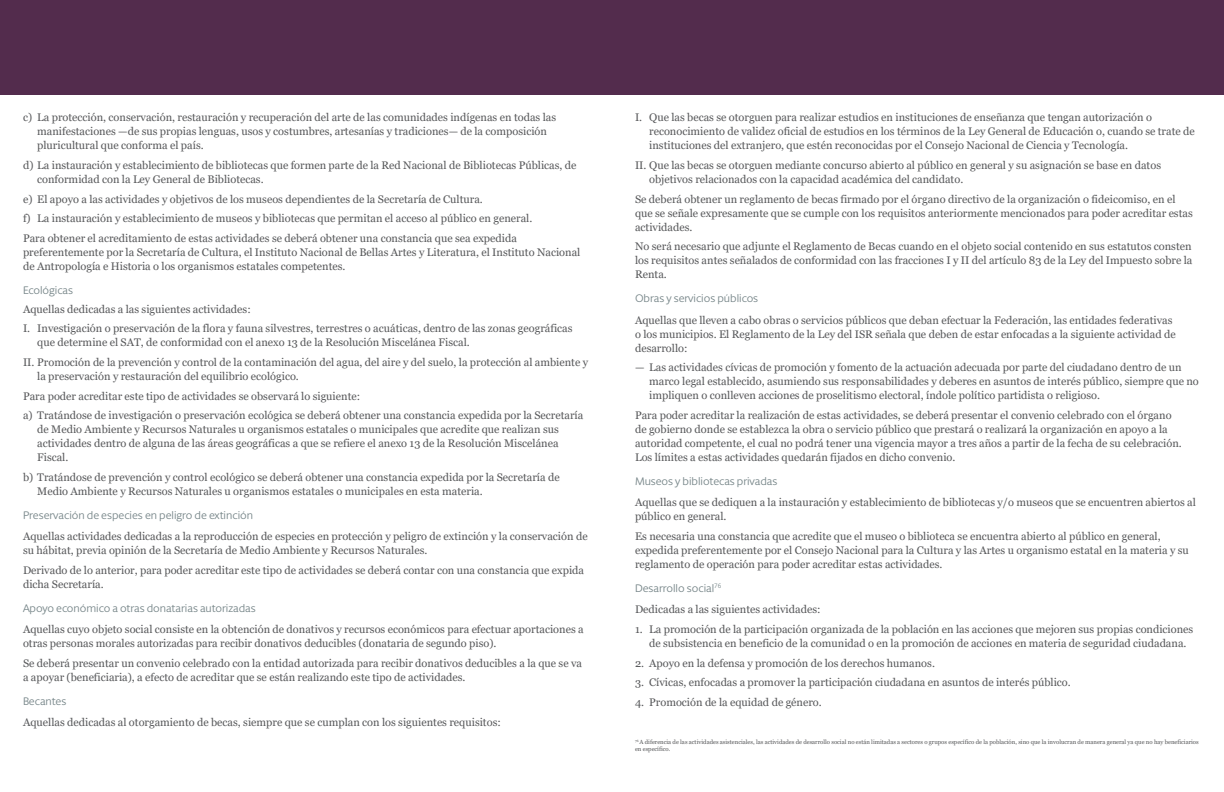
<style>
.page{position:relative;width:1224px;height:792px;background:#fff}
.page>*{position:absolute;margin:0;border:0;box-sizing:border-box;transform-origin:0 0}
.C_PIT_Body_copy{font:11px/14px "Georgia";color:#57585a}
.C_PIT_Body_copy-2{font:11px "Berlingske Sans Round";color:#778689}
.C_PIT_Body_Heading_2{font:11px "Berlingske Sans Round";letter-spacing:-.005em;color:#778689}
.C_PIT_Body_copy-3{font:6px/7px "Georgia";color:#57585a}
</style>
<div class="page">
<div style="left:0;top:1px;width:1224px;height:94px;background:#532c4d"></div>
<p class="C_PIT_Body_copy" style="left:37px;top:111px;width:520px;text-indent:-14px">c) La protección, conservación, restauración y recuperación del arte de las comunidades indígenas en todas las manifestaciones —de sus propias lenguas, usos y costumbres, artesanías y tradiciones— de la composición pluricultural que conforma el país.</p>
<p class="C_PIT_Body_copy" style="left:37px;top:158px;width:541px;text-indent:-14px">d) La instauración y establecimiento de bibliotecas que formen parte de la Red Nacional de Bibliotecas Públicas, de conformidad con la Ley General de Bibliotecas.</p>
<p class="C_PIT_Body_copy" style="left:23px;top:192px;width:461px">e) El apoyo a las actividades y objetivos de los museos dependientes de la Secretaría de Cultura.</p>
<p class="C_PIT_Body_copy" style="left:23px;top:212px;width:511px">f) La instauración y establecimiento de museos y bibliotecas que permitan el acceso al público en general.</p>
<p class="C_PIT_Body_copy" style="left:23px;top:231px;width:559px">Para obtener el acreditamiento de estas actividades se deberá obtener una constancia que sea expedida preferentemente por la Secretaría de Cultura, el Instituto Nacional de Bellas Artes y Literatura, el Instituto Nacional de Antropología e Historia o los organismos estatales competentes.</p>
<p class="C_PIT_Body_Heading_2" style="left:23px;top:282px;width:51px">Ecológicas</p>
<p class="C_PIT_Body_copy" style="left:23px;top:302px;width:229px">Aquellas dedicadas a las siguientes actividades:</p>
<p class="C_PIT_Body_copy" style="left:37px;top:322px;width:537px;text-indent:-14px">I. Investigación o preservación de la flora y fauna silvestres, terrestres o acuáticas, dentro de las zonas geográficas que determine el SAT, de conformidad con el anexo 13 de la Resolución Miscelánea Fiscal.</p>
<p class="C_PIT_Body_copy" style="left:37px;top:355px;width:553px;text-indent:-14px">II. Promoción de la prevención y control de la contaminación del agua, del aire y del suelo, la protección al ambiente y la preservación y restauración del equilibrio ecológico.</p>
<p class="C_PIT_Body_copy" style="left:23px;top:389px;width:339px">Para poder acreditar este tipo de actividades se observará lo siguiente:</p>
<p class="C_PIT_Body_copy" style="left:37px;top:409px;width:548px;text-indent:-14px">a) Tratándose de investigación o preservación ecológica se deberá obtener una constancia expedida por la Secretaría de Medio Ambiente y Recursos Naturales u organismos estatales o municipales que acredite que realizan sus actividades dentro de alguna de las áreas geográficas a que se refiere el anexo 13 de la Resolución Miscelánea Fiscal.</p>
<p class="C_PIT_Body_copy" style="left:37px;top:470px;width:524px;text-indent:-14px">b) Tratándose de prevención y control ecológico se deberá obtener una constancia expedida por la Secretaría de<br>Medio Ambiente y Recursos Naturales u organismos estatales o municipales en esta materia.</p>
<p class="C_PIT_Body_copy-2" style="left:23px;top:507px;width:232px">Preservación de especies en peligro de extinción</p>
<p class="C_PIT_Body_copy" style="left:23px;top:530px;width:566px">Aquellas actividades dedicadas a la reproducción de especies en protección y peligro de extinción y la conservación de su hábitat, previa opinión de la Secretaría de Medio Ambiente y Recursos Naturales.</p>
<p class="C_PIT_Body_copy" style="left:23px;top:563px;width:563px">Derivado de lo anterior, para poder acreditar este tipo de actividades se deberá contar con una constancia que expida dicha Secretaría.</p>
<p class="C_PIT_Body_copy-2" style="left:23px;top:600px;width:234px">Apoyo económico a otras donatarias autorizadas</p>
<p class="C_PIT_Body_copy" style="left:23px;top:623px;width:562px">Aquellas cuyo objeto social consiste en la obtención de donativos y recursos económicos para efectuar aportaciones a otras personas morales autorizadas para recibir donativos deducibles (donataria de segundo piso).</p>
<p class="C_PIT_Body_copy" style="left:23px;top:656px;width:561px">Se deberá presentar un convenio celebrado con la entidad autorizada para recibir donativos deducibles a la que se va a apoyar (beneficiaria), a efecto de acreditar que se están realizando este tipo de actividades.</p>
<p class="C_PIT_Body_copy-2" style="left:23px;top:693px;width:45px">Becantes</p>
<p class="C_PIT_Body_copy" style="left:23px;top:716px;width:479px">Aquellas dedicadas al otorgamiento de becas, siempre que se cumplan con los siguientes requisitos:</p>
<p class="C_PIT_Body_copy" style="left:649px;top:111px;width:547px;text-indent:-14px">I. Que las becas se otorguen para realizar estudios en instituciones de enseñanza que tengan autorización o reconocimiento de validez oficial de estudios en los términos de la Ley General de Educación o, cuando se trate de instituciones del extranjero, que estén reconocidas por el Consejo Nacional de Ciencia y Tecnología.</p>
<p class="C_PIT_Body_copy" style="left:649px;top:158px;width:513px;text-indent:-14px">II. Que las becas se otorguen mediante concurso abierto al público en general y su asignación se base en datos objetivos relacionados con la capacidad académica del candidato.</p>
<p class="C_PIT_Body_copy" style="left:635px;top:192px;width:559px">Se deberá obtener un reglamento de becas firmado por el órgano directivo de la organización o fideicomiso, en el que se señale expresamente que se cumple con los requisitos anteriormente mencionados para poder acreditar estas actividades.</p>
<p class="C_PIT_Body_copy" style="left:635px;top:240px;width:559px;text-align:justify">No será necesario que adjunte el Reglamento de Becas cuando en el objeto social contenido en sus estatutos consten los requisitos antes señalados de conformidad con las fracciones I y II del artículo 83 de la Ley del Impuesto sobre la Renta.</p>
<p class="C_PIT_Body_copy-2" style="left:635px;top:291px;width:125px">Obras y servicios públicos</p>
<p class="C_PIT_Body_copy" style="left:635px;top:313px;width:542px">Aquellas que lleven a cabo obras o servicios públicos que deban efectuar la Federación, las entidades federativas o los municipios. El Reglamento de la Ley del ISR señala que deben de estar enfocadas a la siguiente actividad de desarrollo:</p>
<p class="C_PIT_Body_copy" style="left:649px;top:361px;width:551px;text-indent:-14px">— Las actividades cívicas de promoción y fomento de la actuación adecuada por parte del ciudadano dentro de un marco legal establecido, asumiendo sus responsabilidades y deberes en asuntos de interés público, siempre que no impliquen o conlleven acciones de proselitismo electoral, índole político partidista o religioso.</p>
<p class="C_PIT_Body_copy" style="left:635px;top:408px;width:548px">Para poder acreditar la realización de estas actividades, se deberá presentar el convenio celebrado con el órgano de gobierno donde se establezca la obra o servicio público que prestará o realizará la organización en apoyo a la autoridad competente, el cual no podrá tener una vigencia mayor a tres años a partir de la fecha de su celebración.<br>Los límites a estas actividades quedarán fijados en dicho convenio.</p>
<p class="C_PIT_Body_copy-2" style="left:635px;top:473px;width:144px">Museos y bibliotecas privadas</p>
<p class="C_PIT_Body_copy" style="left:635px;top:496px;width:562px">Aquellas que se dediquen a la instauración y establecimiento de bibliotecas y/o museos que se encuentren abiertos al público en general.</p>
<p class="C_PIT_Body_copy" style="left:635px;top:529px;width:555px">Es necesaria una constancia que acredite que el museo o biblioteca se encuentra abierto al público en general, expedida preferentemente por el Consejo Nacional para la Cultura y las Artes u organismo estatal en la materia y su reglamento de operación para poder acreditar estas actividades.</p>
<p class="C_PIT_Body_copy-2" style="left:635px;top:580px;width:88px">Desarrollo social<sup>76</sup></p>
<p class="C_PIT_Body_copy" style="left:635px;top:603px;width:187px">Dedicadas a las siguientes actividades:</p>
<p class="C_PIT_Body_copy" style="left:649px;top:623px;width:546px;text-indent:-14px">1. La promoción de la participación organizada de la población en las acciones que mejoren sus propias condiciones de subsistencia en beneficio de la comunidad o en la promoción de acciones en materia de seguridad ciudadana.</p>
<p class="C_PIT_Body_copy" style="left:635px;top:656px;width:301px">2. Apoyo en la defensa y promoción de los derechos humanos.</p>
<p class="C_PIT_Body_copy" style="left:635px;top:676px;width:437px">3. Cívicas, enfocadas a promover la participación ciudadana en asuntos de interés público.</p>
<p class="C_PIT_Body_copy" style="left:635px;top:696px;width:188px">4. Promoción de la equidad de género.</p>
<p class="C_PIT_Body_copy-3" style="left:635px;top:738px;width:565px"><sup>76</sup> A diferencia de las actividades asistenciales, las actividades de desarrollo social no están limitadas a sectores o grupos específico de la población, sino que la involucran de manera general ya que no hay beneficiarios en específico.</p>
</div>
